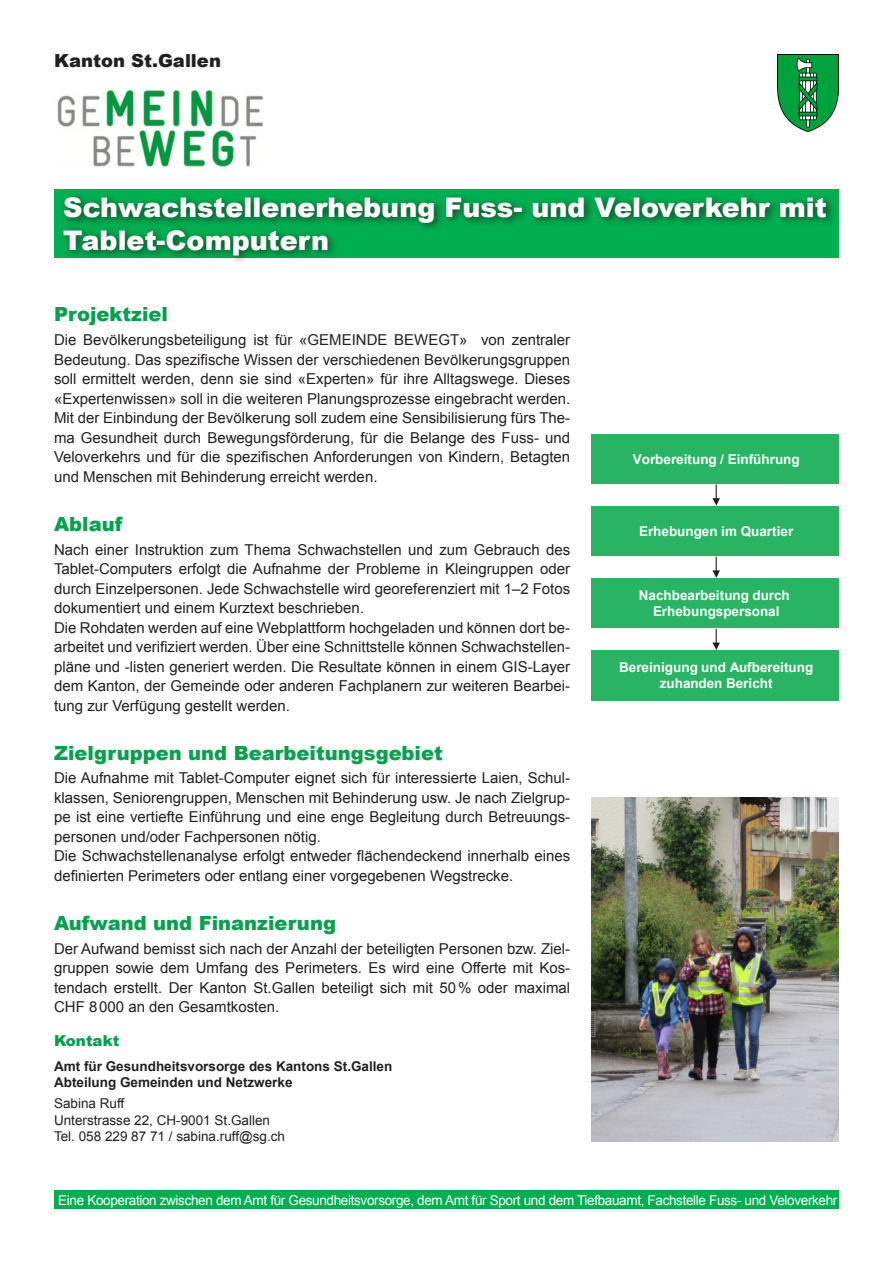
<style>
.page{position:relative;width:893px;height:1263px;background:#fff}
.page>*{position:absolute;margin:0;border:0;box-sizing:border-box;transform-origin:0 0}
.t1{font:900 27px/32.4px "Arial";color:#fff}
.t2{font:900 19.5px "Arial";color:#05a14c}
.t3{font:900 18px "Arial";color:#231f20}
.t4{font:15px/19.5px "Arial";color:#231f20;text-align:justify}
.t5{font:900 15px "Arial";color:#05a14c}
.t6{font:700 13.5px/15.6px "Arial";color:#fff;text-align:center}
.t7{font:13.5px "Arial";letter-spacing:-.025em;color:#fff}
.t8{font:700 13.5px/16.5px "Arial";color:#231f20}
.t9{font:13.5px/16.5px "Arial";color:#231f20}
</style>
<div class="page">
<div style="left:54px;top:1191px;width:784px;height:18px;background:#00b050"></div>
<div style="left:55px;top:189px;width:784px;height:69px;background:#00b050"></div>
<div style="left:59px;top:192px;width:778px;height:74px;background:#231f20;opacity:.75"></div>
<img style="left:777px;top:54px;width:62px;height:78px">
<div style="left:591px;top:434px;width:248px;height:50px;background:#29b464"></div>
<div style="left:591px;top:506px;width:248px;height:50px;background:#29b464"></div>
<div style="left:591px;top:578px;width:248px;height:50px;background:#29b464"></div>
<div style="left:591px;top:650px;width:248px;height:50px;background:#29b464"></div>
<svg style="left:712px;top:629px;width:8px;height:21px"></svg>
<svg style="left:712px;top:557px;width:8px;height:21px"></svg>
<svg style="left:712px;top:484px;width:8px;height:22px"></svg>
<img style="left:591px;top:798px;width:248px;height:343px">
<img style="left:57px;top:90px;width:206px;height:77px">
<p class="t3" style="left:54px;top:47px;width:168px">Kanton St.Gallen</p>
<h1 class="t1" style="left:63px;top:190px;width:765px">Schwachstellenerhebung Fuss- und Veloverkehr mit<br>Tablet-Computern</h1>
<h2 class="t2" style="left:54px;top:300px;width:116px">Projektziel</h2>
<p class="t4" style="left:54px;top:330px;width:518px">Die Bevölkerungsbeteiligung ist für «GEMEINDE BEWEGT» von zentraler Bedeutung. Das spezifische Wissen der verschiedenen Bevölkerungsgruppen soll ermittelt werden, denn sie sind «Experten» für ihre Alltagswege. Dieses «Expertenwissen» soll in die weiteren Planungsprozesse eingebracht werden.<br>Mit der Einbindung der Bevölkerung soll zudem eine Sensibilisierung fürs The&shy;ma Gesundheit durch Bewegungsförderung, für die Belange des Fuss- und Veloverkehrs und für die spezifischen Anforderungen von Kindern, Betagten und Menschen mit Behinderung erreicht werden.</p>
<h2 class="t2" style="left:54px;top:510px;width:70px">Ablauf</h2>
<p class="t4" style="left:54px;top:540px;width:518px;text-align:left">Nach einer Instruktion zum Thema Schwachstellen und zum Gebrauch des Tablet-Computers erfolgt die Aufnahme der Probleme in Kleingruppen oder durch Einzelpersonen. Jede Schwachstelle wird georeferenziert mit 1–2 Fotos dokumentiert und einem Kurztext beschrieben.<br>Die Rohdaten werden auf eine Webplattform hochgeladen und können dort be&shy;arbeitet und verifiziert werden. Über eine Schnittstelle können Schwachstellen&shy;pläne und -listen generiert werden. Die Resultate können in einem GIS-Layer dem Kanton, der Gemeinde oder anderen Fachplanern zur weiteren Bearbei&shy;tung zur Verfügung gestellt werden.</p>
<h2 class="t2" style="left:54px;top:738px;width:390px">Zielgruppen und Bearbeitungsgebiet</h2>
<p class="t4" style="left:54px;top:768px;width:518px;text-align:left">Die Aufnahme mit Tablet-Computer eignet sich für interessierte Laien, Schul&shy;klassen, Seniorengruppen, Menschen mit Behinderung usw. Je nach Zielgrup&shy;pe ist eine vertiefte Einführung und eine enge Begleitung durch Betreuungs&shy;personen und/oder Fachpersonen nötig.<br>Die Schwachstellenanalyse erfolgt entweder flächendeckend innerhalb eines definierten Perimeters oder entlang einer vorgegebenen Wegstrecke.</p>
<h2 class="t2" style="left:54px;top:909px;width:283px">Aufwand und Finanzierung</h2>
<p class="t4" style="left:54px;top:938px;width:518px">Der Aufwand bemisst sich nach der Anzahl der beteiligten Personen bzw. Ziel&shy;gruppen sowie dem Umfang des Perimeters. Es wird eine Offerte mit Kos&shy;tendach erstellt. Der Kanton St.Gallen beteiligt sich mit 50% oder maximal CHF 8000 an den Gesamtkosten.</p>
<p class="t5" style="left:54px;top:1029px;width:67px">Kontakt</p>
<p class="t8" style="left:54px;top:1058px;width:340px">Amt für Gesundheitsvorsorge des Kantons St.Gallen<br>Abteilung Gemeinden und Netzwerke</p>
<p class="t9" style="left:54px;top:1095px;width:233px">Sabina Ruff<br>Unterstrasse 22, CH-9001 St.Gallen<br>Tel. 058 229 87 71 / sabina.ruff@sg.ch</p>
<p class="t6" style="left:633px;top:451px;width:168px">Vorbereitung / Einführung</p>
<p class="t6" style="left:639px;top:524px;width:156px">Erhebungen im Quartier</p>
<p class="t6" style="left:639px;top:588px;width:152px">Nachbearbeitung durch<br>Erhebungspersonal</p>
<p class="t6" style="left:619px;top:660px;width:196px">Bereinigung und Aufbereitung zuhanden Bericht</p>
<p class="t7" style="left:58px;top:1191px;width:781px">Eine Kooperation zwischen dem Amt für Gesundheitsvorsorge, dem Amt für Sport und dem Tiefbauamt, Fachstelle Fuss- und Veloverkehr</p>
</div>
